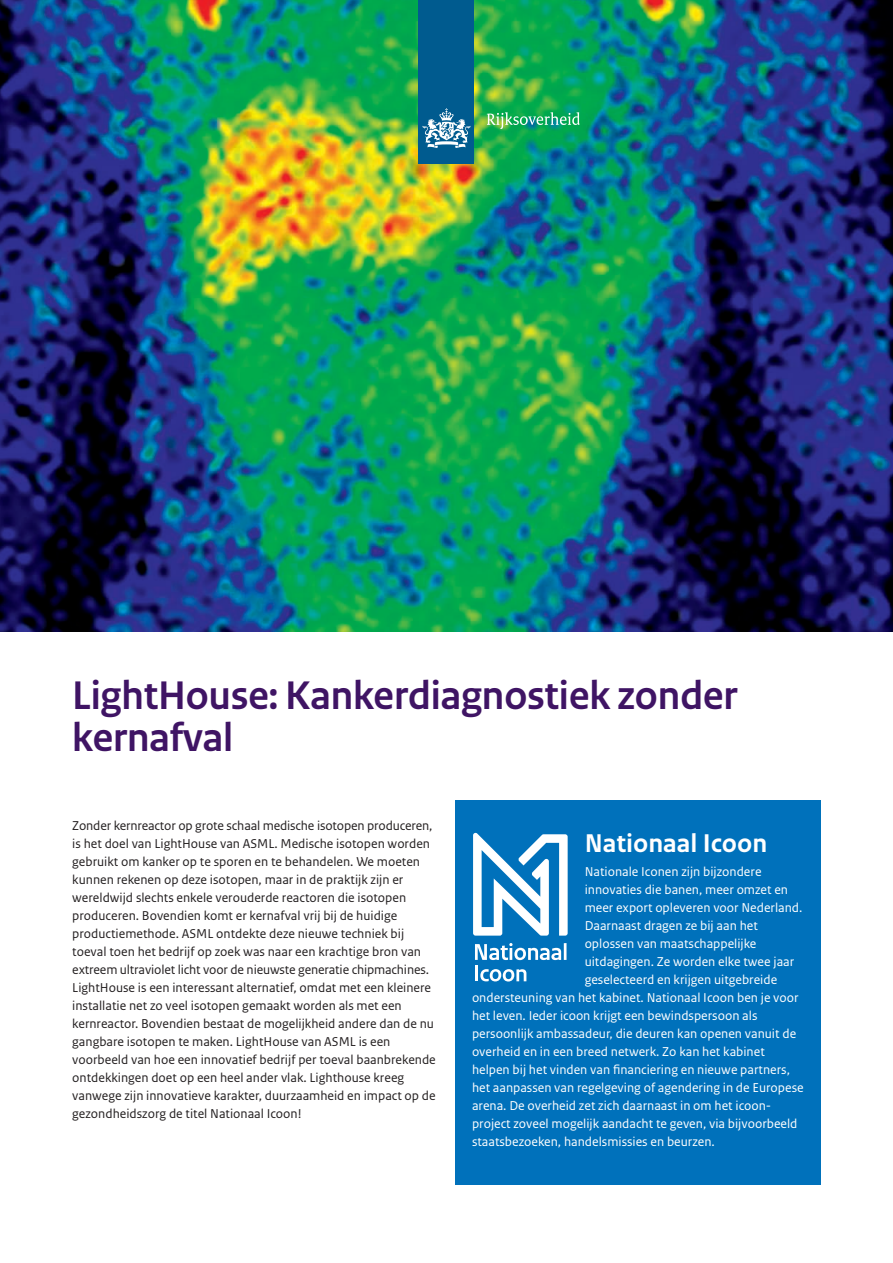
<style>
.page{position:relative;width:893px;height:1263px;background:#fff}
.page>*{position:absolute;margin:0;border:0;box-sizing:border-box;transform-origin:0 0}
._03_RO_Kop{font:700 42px/42px "Rijksoverheid Sans Heading";color:#3f1464}
._10_RO_Broodtekst_Sa{font:700 27px "Rijksoverheid Sans Text";color:#fff}
._10_RO_Broodtekst_Sa-2{font:13.5px/18px "Rijksoverheid Sans Text";color:#231f20}
._10_RO_Broodtekst_Sa-3{font:13.5px "Rijksoverheid Sans Text";color:#fff}
</style>
<div class="page">
<img style="left:0;top:0;width:893px;height:631px">
<div style="left:455px;top:800px;width:366px;height:384px;background:#0071bb"></div>
<svg style="left:473px;top:832px;width:95px;height:104px"></svg>
<hr style="left:475px;top:965px;width:3px;height:16px;background:#fff">
<svg style="left:475px;top:943px;width:91px;height:17px"></svg>
<svg style="left:480px;top:969px;width:46px;height:12px"></svg>
<div style="left:419px;top:0;width:55px;height:164px;background:#005b8f"></div>
<svg style="left:423px;top:108px;width:47px;height:40px"></svg>
<svg style="left:487px;top:112px;width:93px;height:17px;background:#44b97b"></svg>
<p class="_03_RO_Kop" style="left:72px;top:675px;width:667px">LightHouse: Kankerdiagnostiek zonder kernafval</p>
<p class="_10_RO_Broodtekst_Sa-2" style="left:72px;top:817px;width:365px">Zonder kernreactor op grote schaal medische isotopen produceren, is het doel van LightHouse van ASML. Medische isotopen worden gebruikt om kanker op te sporen en te behandelen. We moeten kunnen rekenen op deze isotopen, maar in de praktijk zijn er wereldwijd slechts enkele verouderde reactoren die isotopen produceren. Bovendien komt er kernafval vrij bij de huidige productiemethode. ASML ontdekte deze nieuwe techniek bij toeval toen het bedrijf op zoek was naar een krachtige bron van extreem ultraviolet licht voor de nieuwste generatie chipmachines.<br>LightHouse is een interessant alternatief, omdat met een kleinere installatie net zo veel isotopen gemaakt worden als met een kernreactor. Bovendien bestaat de mogelijkheid andere dan de nu gangbare isotopen te maken. LightHouse van ASML is een voorbeeld van hoe een innovatief bedrijf per toeval baanbrekende ontdekkingen doet op een heel ander vlak. Lighthouse kreeg vanwege zijn innovatieve karakter, duurzaamheid en impact op de gezondheidszorg de titel Nationaal Icoon!</p>
<p class="_10_RO_Broodtekst_Sa" style="left:585px;top:828px;width:184px">Nationaal Icoon</p>
<p class="_10_RO_Broodtekst_Sa-3" style="left:585px;top:864px;width:178px">Nationale Iconen zijn bijzondere</p>
<p class="_10_RO_Broodtekst_Sa-3" style="left:585px;top:882px;width:205px">innovaties die banen, meer omzet en</p>
<p class="_10_RO_Broodtekst_Sa-3" style="left:585px;top:900px;width:219px">meer export opleveren voor Nederland.</p>
<p class="_10_RO_Broodtekst_Sa-3" style="left:585px;top:918px;width:175px">Daarnaast dragen ze bij aan het</p>
<p class="_10_RO_Broodtekst_Sa-3" style="left:585px;top:936px;width:173px">oplossen van maatschappelijke</p>
<p class="_10_RO_Broodtekst_Sa-3" style="left:585px;top:954px;width:211px">uitdagingen. Ze worden elke twee jaar</p>
<p class="_10_RO_Broodtekst_Sa-3" style="left:585px;top:972px;width:194px">geselecteerd en krijgen uitgebreide</p>
<p class="_10_RO_Broodtekst_Sa-3" style="left:472px;top:990px;width:328px">ondersteuning van het kabinet. Nationaal Icoon ben je voor</p>
<p class="_10_RO_Broodtekst_Sa-3" style="left:472px;top:1008px;width:287px">het leven. Ieder icoon krijgt een bewindspersoon als</p>
<p class="_10_RO_Broodtekst_Sa-3" style="left:472px;top:1026px;width:326px">persoonlijk ambassadeur, die deuren kan openen vanuit de</p>
<p class="_10_RO_Broodtekst_Sa-3" style="left:472px;top:1044px;width:294px">overheid en in een breed netwerk. Zo kan het kabinet</p>
<p class="_10_RO_Broodtekst_Sa-3" style="left:472px;top:1062px;width:319px">helpen bij het vinden van financiering en nieuwe partners,</p>
<p class="_10_RO_Broodtekst_Sa-3" style="left:472px;top:1080px;width:333px">het aanpassen van regelgeving of agendering in de Europese</p>
<p class="_10_RO_Broodtekst_Sa-3" style="left:472px;top:1098px;width:301px">arena. De overheid zet zich daarnaast in om het icoon-</p>
<p class="_10_RO_Broodtekst_Sa-3" style="left:472px;top:1116px;width:327px">project zoveel mogelijk aandacht te geven, via bijvoorbeeld</p>
<p class="_10_RO_Broodtekst_Sa-3" style="left:472px;top:1134px;width:244px">staatsbezoeken, handelsmissies en beurzen.</p>
</div>
